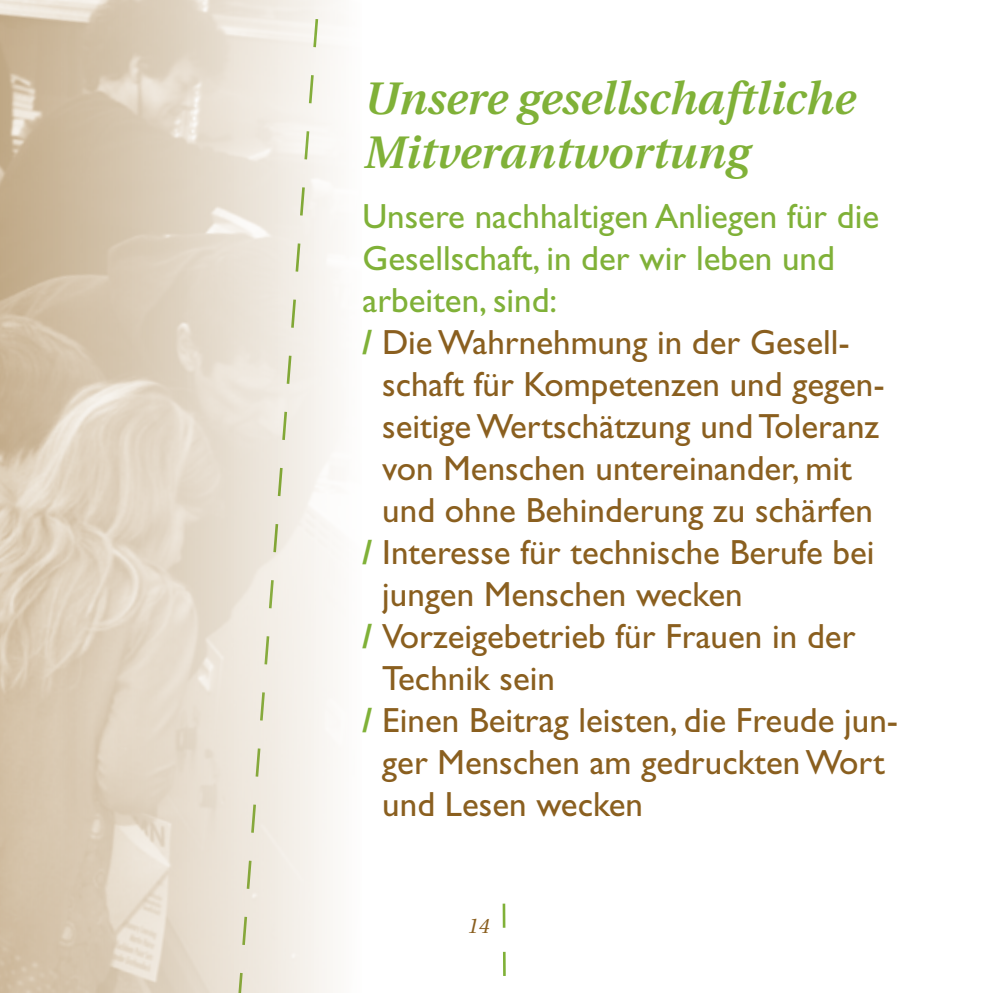
<style>
.page{position:relative;width:993px;height:993px;background:#fff}
.page>*{position:absolute;margin:0;border:0;box-sizing:border-box;transform-origin:0 0}
.t1{font:italic 600 45.5px/54.6px "Utopia";color:#80b138}
.t2{font:35px "Gill Sans";color:#8a5f1f}
.t3{font:35px "Gill Sans";color:#80b138}
.t4{font:italic 21px "Utopia";color:#8a5f1f}
.s1{font-weight:700;color:#80b138}
</style>
<div class="page">
<svg style="left:502px;top:903px;width:4px;height:73px"></svg>
<img style="left:0;top:0;width:338px;height:992px">
<h1 class="t1" style="left:362px;top:71px;width:492px">Unsere gesellschaftliche<br>Mitverantwortung</h1>
<p class="t3" style="left:362px;top:196px;width:518px">Unsere nachhaltigen Anliegen für die</p>
<p class="t3" style="left:362px;top:238px;width:474px">Gesellschaft, in der wir leben und</p>
<p class="t3" style="left:362px;top:280px;width:196px">arbeiten, sind:</p>
<p class="t2" style="left:362px;top:322px;width:489px"><span class="s1">/</span> Die Wahrnehmung in der Gesell-</p>
<p class="t2" style="left:382px;top:364px;width:503px">schaft für Kompetenzen und gegen-</p>
<p class="t2" style="left:382px;top:406px;width:498px">seitige Wertschätzung und Toleranz</p>
<p class="t2" style="left:382px;top:448px;width:471px">von Menschen untereinander, mit</p>
<p class="t2" style="left:382px;top:490px;width:492px">und ohne Behinderung zu schärfen</p>
<p class="t2" style="left:362px;top:532px;width:513px"><span class="s1">/</span> Interesse für technische Berufe bei</p>
<p class="t2" style="left:382px;top:574px;width:362px">jungen Menschen wecken</p>
<p class="t2" style="left:362px;top:616px;width:494px"><span class="s1">/</span> Vorzeigebetrieb für Frauen in der</p>
<p class="t2" style="left:382px;top:658px;width:174px">Technik sein</p>
<p class="t2" style="left:362px;top:700px;width:537px"><span class="s1">/</span> Einen Beitrag leisten, die Freude jun-</p>
<p class="t2" style="left:382px;top:742px;width:503px">ger Menschen am gedruckten Wort</p>
<p class="t2" style="left:382px;top:784px;width:262px">und Lesen wecken</p>
<p class="t4" style="left:466px;top:914px;width:24px">14</p>
</div>
